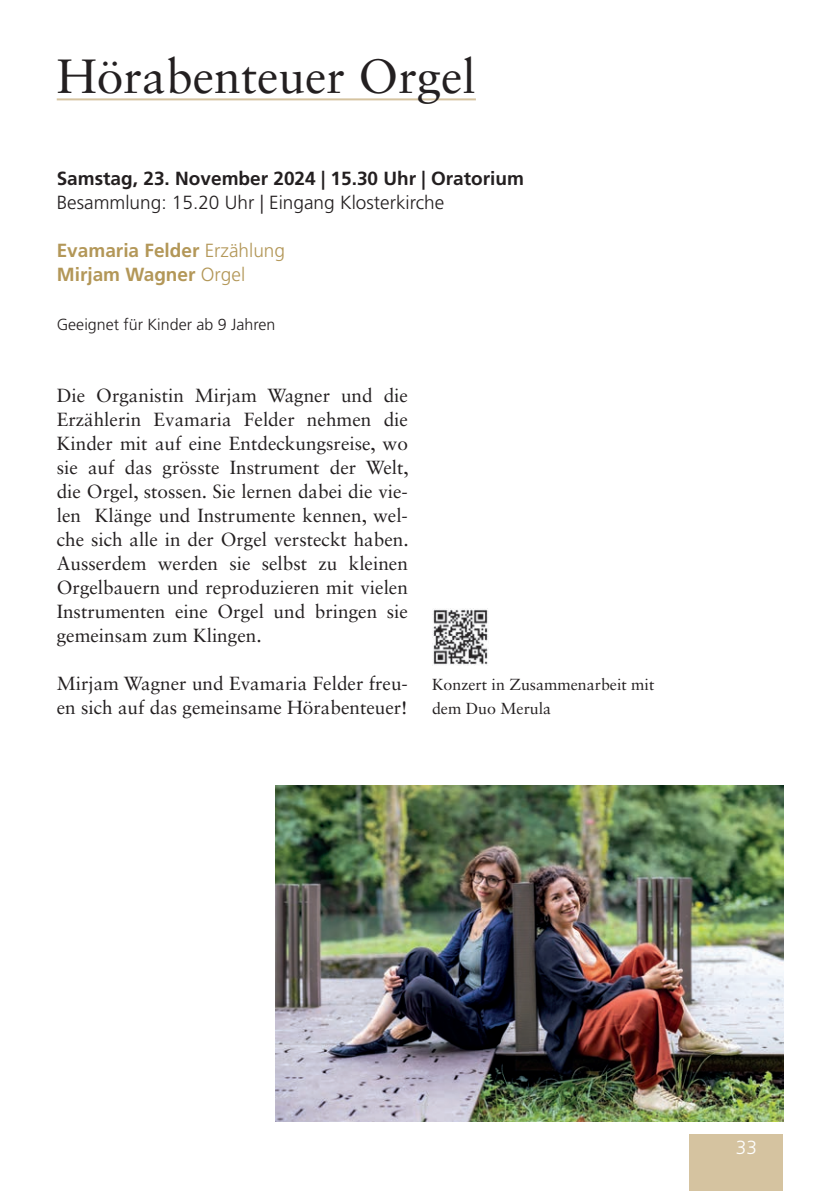
<style>
.page{position:relative;width:840px;height:1191px;background:#fff}
.page>*{position:absolute;margin:0;border:0;box-sizing:border-box;transform-origin:0 0}
.t1{font:48px "Sabon LT Std";color:#231f20}
.t2{font:19px/24px "Sabon LT Std";color:#231f20;text-align:justify}
.t3{font:700 19px "Frutiger LT Std";color:#231f20}
.t4{font:300 19px "Frutiger LT Std";color:#231f20}
.t5{font:700 19px/24px "Frutiger LT Std";color:#b39758}
.t6{font:300 19px "Frutiger LT Std";color:#fff}
.t7{font:16px/24px "Sabon LT Std";color:#231f20}
.t8{font:300 16px "Frutiger LT Std";color:#231f20}
.s1{font-weight:300}
</style>
<div class="page">
<div style="left:689px;top:1134px;width:93px;height:57px;background:#d5c3a0"></div>
<hr style="left:57px;top:98px;width:418px;height:2px;background:#d5c3a0">
<img style="left:275px;top:785px;width:507px;height:336px">
<img style="left:432px;top:609px;width:56px;height:56px">
<h1 class="t1" style="left:57px;top:48px;width:420px">Hörabenteuer Orgel</h1>
<p class="t3" style="left:57px;top:168px;width:468px">Samstag, 23. November 2024 | 15.30 Uhr | Oratorium</p>
<p class="t4" style="left:57px;top:192px;width:389px">Besammlung: 15.20 Uhr | Eingang Klosterkirche</p>
<p class="t5" style="left:57px;top:239px;width:230px">Evamaria Felder <span class="s1">Erzählung<br></span>Mirjam Wagner <span class="s1">Orgel</span></p>
<p class="t8" style="left:57px;top:315px;width:220px">Geeignet für Kinder ab 9 Jahren</p>
<p class="t2" style="left:57px;top:383px;width:353px">Die Organistin Mirjam Wagner und die Erzählerin Evamaria Felder nehmen die Kinder mit auf eine Entdeckungsreise, wo sie auf das grösste Instrument der Welt, die Orgel, stossen. Sie lernen dabei die vie&shy;len Klänge und Instrumente kennen, wel&shy;che sich alle in der Orgel versteckt haben.<br>Ausserdem werden sie selbst zu kleinen Orgelbauern und reproduzieren mit vielen Instrumenten eine Orgel und bringen sie gemeinsam zum Klingen.</p>
<p class="t2" style="left:57px;top:671px;width:352px">Mirjam Wagner und Evamaria Felder freu&shy;en sich auf das gemeinsame Hörabenteuer!</p>
<p class="t7" style="left:432px;top:672px;width:224px">Konzert in Zusammenarbeit mit dem Duo Merula</p>
<p class="t6" style="left:735px;top:1136px;width:23px">33</p>
</div>
